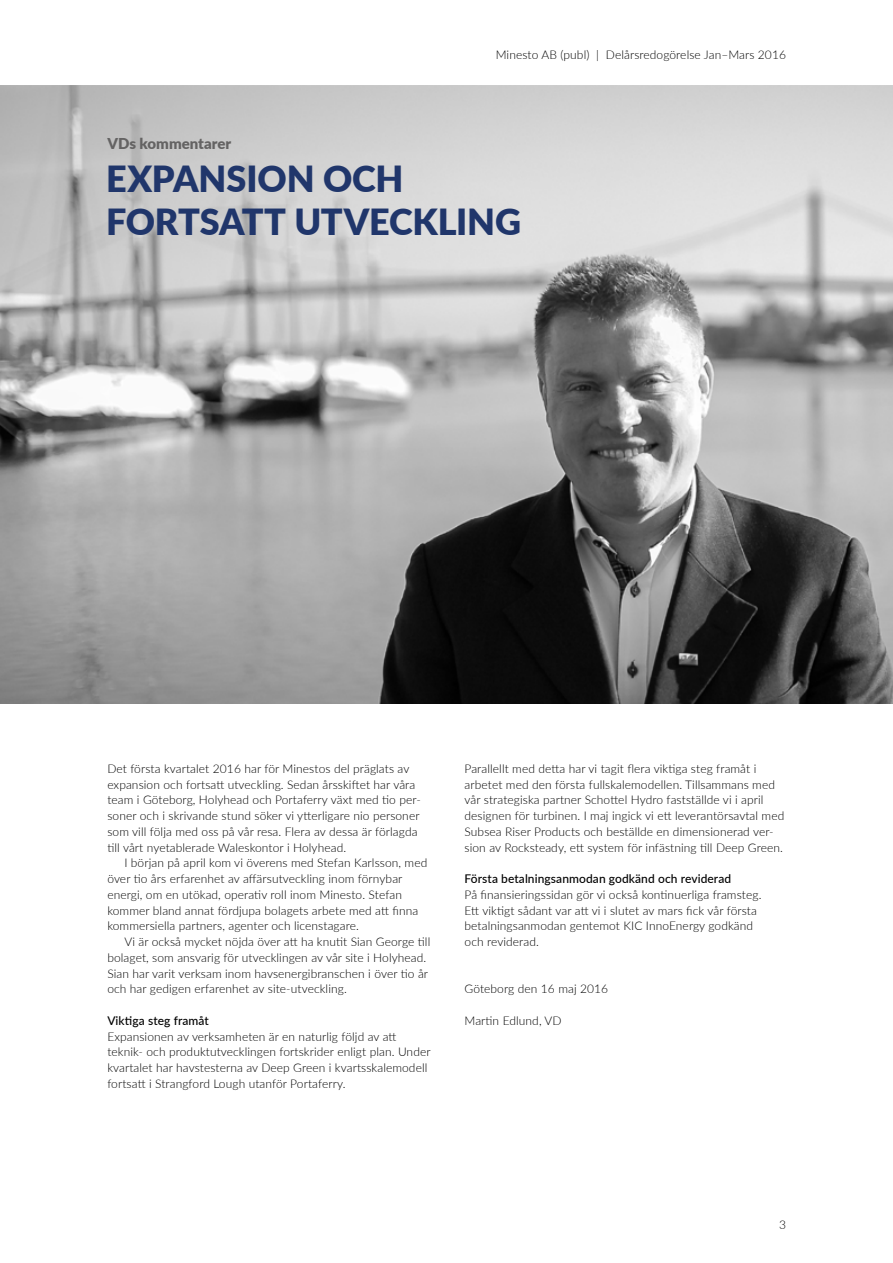
<style>
.page{position:relative;width:893px;height:1263px;background:#fff}
.page>*{position:absolute;margin:0;border:0;box-sizing:border-box;transform-origin:0 0}
.t1{font:900 36px/43.2px "Lato";letter-spacing:-.005em;color:#20366b}
.t2{font:900 15px "Lato";color:#646363}
.t3{font:300 12px/15.8px "Lato";letter-spacing:.01em;color:#000}
.t4{font:500 12px "Lato";letter-spacing:.01em;color:#000}
</style>
<div class="page">
<img style="left:0;top:85px;width:893px;height:619px">
<p class="t3" style="left:496px;top:46px;width:292px">Minesto AB (publ) | Delårsredogörelse Jan–Mars 2016</p>
<p class="t2" style="left:107px;top:132px;width:125px">VDs kommentarer</p>
<h1 class="t1" style="left:106px;top:155px;width:416px">EXPANSION OCH<br>FORTSATT UTVECKLING</h1>
<p class="t3" style="left:107px;top:760px;width:315px">Det första kvartalet 2016 har för Minestos del präglats av expansion och fortsatt utveckling. Sedan årsskiftet har våra team i Göteborg, Holyhead och Portaferry växt med tio per&shy;soner och i skrivande stund söker vi ytterligare nio personer som vill följa med oss på vår resa. Flera av dessa är förlagda till vårt nyetablerade Waleskontor i Holyhead.</p>
<p class="t3" style="left:107px;top:855px;width:321px;text-indent:17px">I början på april kom vi överens med Stefan Karlsson, med över tio års erfarenhet av affärsutveckling inom förnybar energi, om en utökad, operativ roll inom Minesto. Stefan kommer bland annat fördjupa bolagets arbete med att finna kommersiella partners, agenter och licenstagare.</p>
<p class="t3" style="left:107px;top:933px;width:324px;text-indent:17px">Vi är också mycket nöjda över att ha knutit Sian George till bolaget, som ansvarig för utvecklingen av vår site i Holyhead.<br>Sian har varit verksam inom havsenergibranschen i över tio år och har gedigen erfarenhet av site-utveckling.</p>
<p class="t4" style="left:107px;top:1012px;width:103px">Viktiga steg framåt</p>
<p class="t3" style="left:107px;top:1028px;width:325px">Expansionen av verksamheten är en naturlig följd av att teknik- och produktutvecklingen fortskrider enligt plan. Under kvartalet har havstesterna av Deep Green i kvartsskalemodell fortsatt i Strangford Lough utanför Portaferry.</p>
<p class="t3" style="left:465px;top:760px;width:321px">Parallellt med detta har vi tagit flera viktiga steg framåt i arbetet med den första fullskalemodellen. Tillsammans med vår strategiska partner Schottel Hydro fastställde vi i april designen för turbinen. I maj ingick vi ett leverantörsavtal med Subsea Riser Products och beställde en dimensionerad ver&shy;sion av Rocksteady, ett system för infästning till Deep Green.</p>
<p class="t4" style="left:465px;top:870px;width:268px">Första betalningsanmodan godkänd och reviderad</p>
<p class="t3" style="left:465px;top:886px;width:298px">På finansieringssidan gör vi också kontinuerliga framsteg.<br>Ett viktigt sådant var att vi i slutet av mars fick vår första betalningsanmodan gentemot KIC InnoEnergy godkänd och reviderad.</p>
<p class="t3" style="left:465px;top:981px;width:145px">Göteborg den 16 maj 2016</p>
<p class="t3" style="left:465px;top:1012px;width:99px">Martin Edlund, VD</p>
<p class="t3" style="left:779px;top:1216px;width:8px">3</p>
</div>
